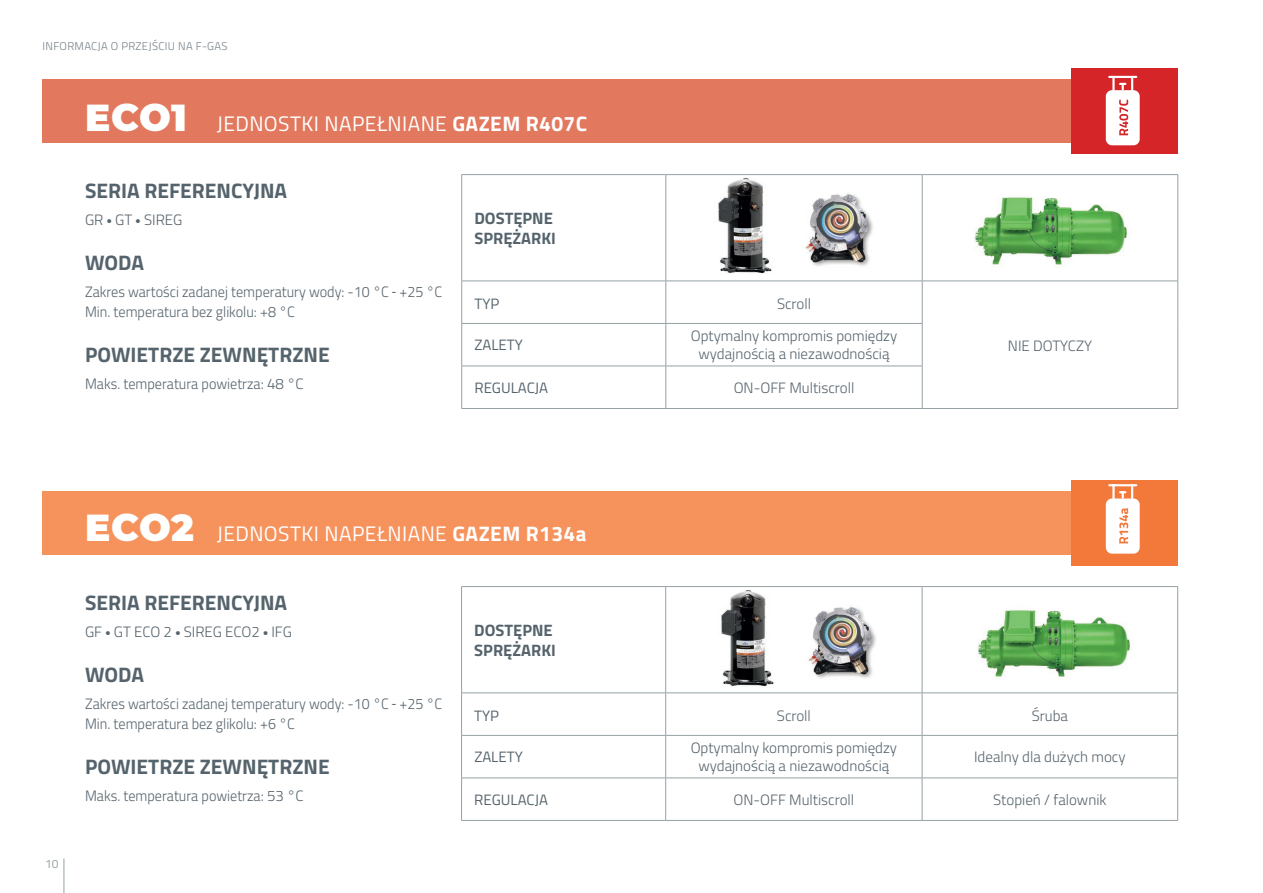
<style>
.page{position:relative;width:1263px;height:893px;background:#fff}
.page>*{position:absolute;margin:0;border:0;box-sizing:border-box;transform-origin:0 0}
.t1{font:900 37.5px "Montserrat";color:#fff}
.t2{font:700 21px "Titillium Web";color:#55636c}
.t3{font:21px "Titillium Web";letter-spacing:.02em;color:#fff}
.t4{font:700 16.5px/19.8px "Titillium Web";color:#55636c}
.t5{font:300 15px/18px "Titillium Web";color:#55636c;text-align:center}
.t6{font:300 15px/19.8px "Titillium Web";color:#55636c;scale:.95 1}
.t7{font:15px "Titillium Web";color:#55636c}
.t8{font:12px "Titillium Web";color:#96a1a5}
.t9{font:300 11.25px "Titillium Web";letter-spacing:.03em;color:#727f87}
.s1{font-family:"Montserrat";font-weight:900;font-size:37.5px}
.s2{font-weight:700}
.s3{font-family:"Myriad Pro";font-weight:700}
.s4{font-family:"Apex New";font-weight:400}
</style>
<div class="page">
<hr style="left:64px;top:858px;width:1px;height:35px;background:#96a1a5">
<div style="left:43px;top:79px;width:1135px;height:63px;background:#e2785d"></div>
<div style="left:1071px;top:68px;width:107px;height:85px;background:#d52529"></div>
<hr style="left:1109px;top:76px;width:27px;height:2px;background:#fff">
<svg style="left:1106px;top:77px;width:34px;height:68px"></svg>
<div style="left:43px;top:491px;width:1135px;height:64px;background:#f6925c"></div>
<div style="left:1071px;top:480px;width:107px;height:85px;background:#f3793b"></div>
<hr style="left:1109px;top:484px;width:27px;height:2px;background:#fff">
<svg style="left:1106px;top:485px;width:34px;height:69px"></svg>
<hr style="left:461px;top:586px;width:205px;height:1px;background:#96a1a5">
<hr style="left:461px;top:587px;width:1px;height:106px;background:#96a1a5">
<hr style="left:666px;top:586px;width:256px;height:1px;background:#96a1a5">
<hr style="left:665px;top:587px;width:1px;height:106px;background:#96a1a5">
<hr style="left:922px;top:586px;width:256px;height:1px;background:#96a1a5">
<hr style="left:922px;top:587px;width:1px;height:106px;background:#96a1a5">
<hr style="left:1177px;top:587px;width:1px;height:106px;background:#96a1a5">
<hr style="left:461px;top:693px;width:205px;height:1px;background:#96a1a5">
<hr style="left:461px;top:693px;width:1px;height:42px;background:#96a1a5">
<hr style="left:666px;top:693px;width:256px;height:1px;background:#96a1a5">
<hr style="left:665px;top:693px;width:1px;height:42px;background:#96a1a5">
<hr style="left:922px;top:693px;width:256px;height:1px;background:#96a1a5">
<hr style="left:922px;top:693px;width:1px;height:42px;background:#96a1a5">
<hr style="left:1177px;top:693px;width:1px;height:42px;background:#96a1a5">
<hr style="left:461px;top:735px;width:205px;height:1px;background:#96a1a5">
<hr style="left:461px;top:736px;width:1px;height:42px;background:#96a1a5">
<hr style="left:666px;top:735px;width:256px;height:1px;background:#96a1a5">
<hr style="left:665px;top:736px;width:1px;height:42px;background:#96a1a5">
<hr style="left:922px;top:735px;width:256px;height:1px;background:#96a1a5">
<hr style="left:922px;top:736px;width:1px;height:42px;background:#96a1a5">
<hr style="left:1177px;top:736px;width:1px;height:42px;background:#96a1a5">
<hr style="left:461px;top:778px;width:205px;height:1px;background:#96a1a5">
<hr style="left:461px;top:778px;width:1px;height:42px;background:#96a1a5">
<hr style="left:666px;top:778px;width:256px;height:1px;background:#96a1a5">
<hr style="left:665px;top:778px;width:1px;height:42px;background:#96a1a5">
<hr style="left:922px;top:778px;width:256px;height:1px;background:#96a1a5">
<hr style="left:922px;top:778px;width:1px;height:42px;background:#96a1a5">
<hr style="left:1177px;top:778px;width:1px;height:42px;background:#96a1a5">
<hr style="left:461px;top:820px;width:205px;height:1px;background:#96a1a5">
<hr style="left:666px;top:820px;width:256px;height:1px;background:#96a1a5">
<hr style="left:922px;top:820px;width:256px;height:1px;background:#96a1a5">
<hr style="left:461px;top:174px;width:205px;height:1px;background:#96a1a5">
<hr style="left:461px;top:175px;width:1px;height:106px;background:#96a1a5">
<hr style="left:666px;top:174px;width:256px;height:1px;background:#96a1a5">
<hr style="left:665px;top:175px;width:1px;height:106px;background:#96a1a5">
<hr style="left:922px;top:174px;width:256px;height:1px;background:#96a1a5">
<hr style="left:922px;top:175px;width:1px;height:106px;background:#96a1a5">
<hr style="left:1177px;top:175px;width:1px;height:106px;background:#96a1a5">
<hr style="left:461px;top:281px;width:205px;height:1px;background:#96a1a5">
<hr style="left:461px;top:281px;width:1px;height:42px;background:#96a1a5">
<hr style="left:666px;top:281px;width:256px;height:1px;background:#96a1a5">
<hr style="left:665px;top:281px;width:1px;height:42px;background:#96a1a5">
<hr style="left:922px;top:281px;width:256px;height:1px;background:#96a1a5">
<hr style="left:922px;top:281px;width:1px;height:42px;background:#96a1a5">
<hr style="left:1177px;top:281px;width:1px;height:42px;background:#96a1a5">
<hr style="left:1177px;top:323px;width:1px;height:43px;background:#96a1a5">
<hr style="left:1177px;top:366px;width:1px;height:42px;background:#96a1a5">
<hr style="left:922px;top:408px;width:256px;height:1px;background:#96a1a5">
<hr style="left:461px;top:323px;width:205px;height:1px;background:#96a1a5">
<hr style="left:461px;top:324px;width:1px;height:42px;background:#96a1a5">
<hr style="left:666px;top:323px;width:256px;height:1px;background:#96a1a5">
<hr style="left:665px;top:324px;width:1px;height:42px;background:#96a1a5">
<hr style="left:922px;top:324px;width:1px;height:42px;background:#96a1a5">
<hr style="left:461px;top:366px;width:205px;height:1px;background:#96a1a5">
<hr style="left:461px;top:366px;width:1px;height:42px;background:#96a1a5">
<hr style="left:666px;top:366px;width:256px;height:1px;background:#96a1a5">
<hr style="left:665px;top:366px;width:1px;height:42px;background:#96a1a5">
<hr style="left:922px;top:366px;width:1px;height:42px;background:#96a1a5">
<hr style="left:461px;top:408px;width:205px;height:1px;background:#96a1a5">
<hr style="left:666px;top:408px;width:256px;height:1px;background:#96a1a5">
<img style="left:718px;top:178px;width:55px;height:96px">
<img style="left:721px;top:590px;width:54px;height:97px">
<img style="left:805px;top:193px;width:68px;height:73px">
<img style="left:808px;top:606px;width:68px;height:73px">
<img style="left:974px;top:197px;width:154px;height:68px">
<img style="left:977px;top:610px;width:154px;height:67px">
<p class="t9" style="left:43px;top:38px;width:186px">INFORMACJA O PRZEJŚCIU NA F-GAS</p>
<h2 class="t3" style="left:85px;top:108px;width:504px"><span class="s1">ECO1</span> JEDNOSTKI NAPEŁNIANE <span class="s2">GAZEM R407C</span></h2>
<h2 class="t2" style="left:85px;top:175px;width:204px">SERIA REFERENCYJNA</h2>
<p class="t5" style="left:85px;top:210px;width:99px">GR <span class="s3">•</span> GT <span class="s3">•</span> SIREG</p>
<h2 class="t2" style="left:85px;top:247px;width:61px">WODA</h2>
<p class="t6" style="left:85px;top:281px;width:377px">Zakres wartości zadanej temperatury wody: -10 °C <span class="s4">-</span> +25 °C<br>Min. temperatura bez glikolu: +8 °C</p>
<h2 class="t2" style="left:85px;top:339px;width:246px">POWIETRZE ZEWNĘTRZNE</h2>
<p class="t6" style="left:85px;top:373px;width:232px">Maks. temperatura powietrza: 48 °C</p>
<p class="t4" style="left:474px;top:207px;width:83px">DOSTĘPNE<br>SPRĘŻARKI</p>
<p class="t7" style="left:474px;top:292px;width:26px">TYP</p>
<p class="t5" style="left:777px;top:294px;width:36px">Scroll</p>
<p class="t7" style="left:474px;top:334px;width:50px">ZALETY</p>
<p class="t5" style="left:1008px;top:336px;width:86px">NIE DOTYCZY</p>
<p class="t5" style="left:691px;top:326px;width:208px">Optymalny kompromis pomiędzy wydajnością a niezawodnością</p>
<p class="t7" style="left:474px;top:376px;width:75px">REGULACJA</p>
<p class="t5" style="left:734px;top:378px;width:122px">ON-OFF Multiscroll</p>
<h1 class="t1" style="left:85px;top:499px;width:111px">ECO2</h1>
<h2 class="t3" style="left:217px;top:518px;width:371px">JEDNOSTKI NAPEŁNIANE <span class="s2">GAZEM R134a</span></h2>
<p class="t8" style="left:45px;top:854px;width:15px">10</p>
<h2 class="t2" style="left:85px;top:587px;width:204px">SERIA REFERENCYJNA</h2>
<p class="t5" style="left:85px;top:622px;width:208px">GF <span class="s3">•</span> GT ECO 2 <span class="s3">•</span> SIREG ECO2 <span class="s3">•</span> IFG</p>
<h2 class="t2" style="left:85px;top:659px;width:61px">WODA</h2>
<p class="t6" style="left:85px;top:693px;width:377px">Zakres wartości zadanej temperatury wody: -10 °C <span class="s4">-</span> +25 °C<br>Min. temperatura bez glikolu: +6 °C</p>
<h2 class="t2" style="left:85px;top:750px;width:246px">POWIETRZE ZEWNĘTRZNE</h2>
<p class="t6" style="left:85px;top:785px;width:232px">Maks. temperatura powietrza: 53 °C</p>
<p class="t4" style="left:474px;top:619px;width:83px">DOSTĘPNE<br>SPRĘŻARKI</p>
<p class="t7" style="left:474px;top:704px;width:26px">TYP</p>
<p class="t5" style="left:777px;top:705px;width:36px">Scroll</p>
<p class="t5" style="left:1032px;top:705px;width:38px">Śruba</p>
<p class="t7" style="left:474px;top:746px;width:50px">ZALETY</p>
<p class="t5" style="left:691px;top:738px;width:208px">Optymalny kompromis pomiędzy wydajnością a niezawodnością</p>
<p class="t5" style="left:974px;top:747px;width:153px">Idealny dla dużych mocy</p>
<p class="t7" style="left:474px;top:788px;width:75px">REGULACJA</p>
<p class="t5" style="left:733px;top:790px;width:122px">ON-OFF Multiscroll</p>
<p class="t5" style="left:993px;top:790px;width:115px">Stopień / falownik</p>
</div>
